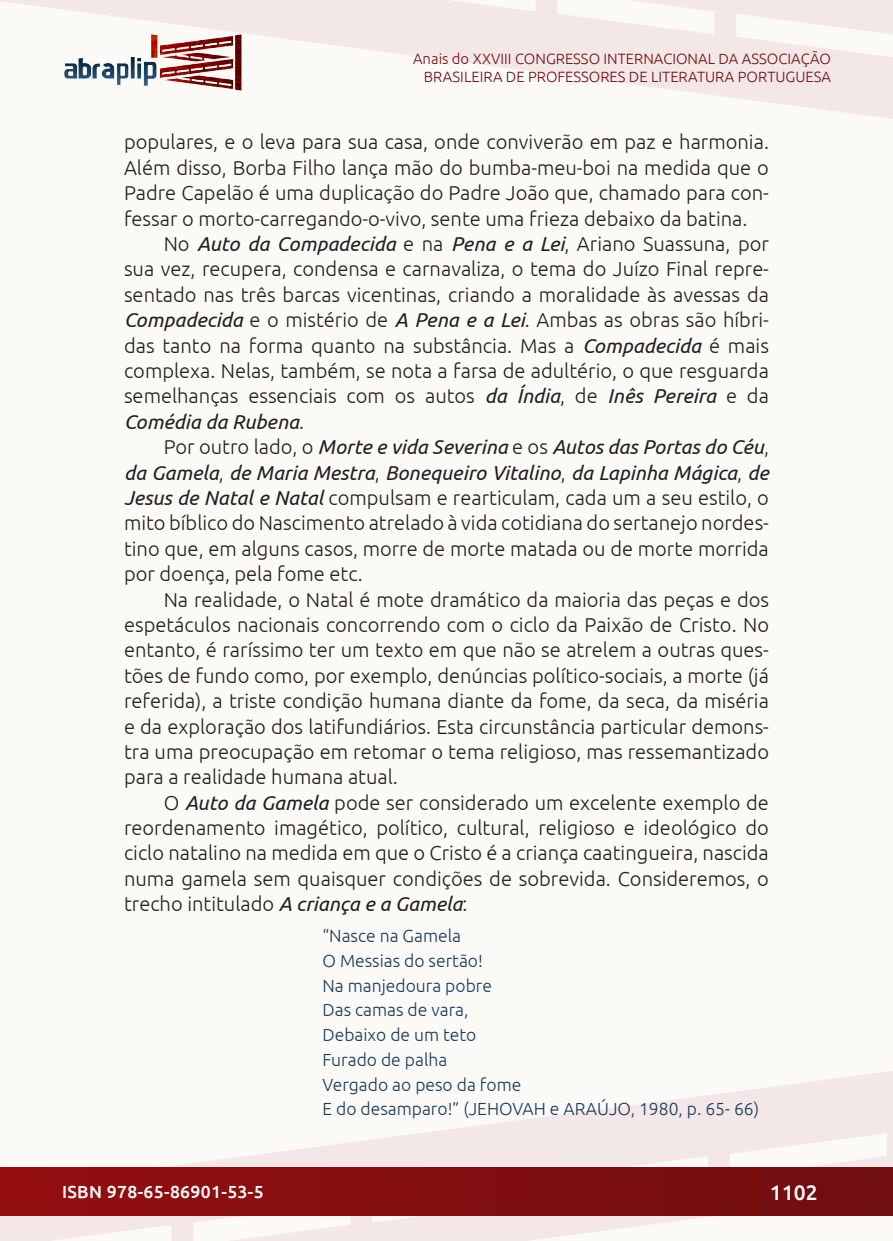
<style>
.page{position:relative;width:893px;height:1241px;background:#fff}
.page>*{position:absolute;margin:0;border:0;box-sizing:border-box;transform-origin:0 0}
.t1{font:500 21px "Ubuntu";color:#fff}
._7_CORPO{font:300 20.12px/25.4px "Ubuntu";color:#231f20;text-align:justify}
._9_2_CITAÇÃO_MEIO{font:300 17.5px "Ubuntu";color:#183b58}
._9_3_CITAÇÃO_FIM{font:300 17.5px "Ubuntu";color:#183b58}
.t2{font:500 17.5px "Ubuntu";letter-spacing:.02em;color:#fff}
._9_1_CITAÇÃO_INIC{font:300 17.5px "Ubuntu";color:#183b58}
.t3{font:300 14.88px/17.8px "Ubuntu";color:#700e10;text-align:right}
.s1{font-weight:400;font-style:italic}
</style>
<div class="page">
<div style="left:0;top:0;width:893px;height:1240px;background:#fcfaf7"></div>
<svg style="left:0;top:1071px;width:893px;height:169px"></svg>
<svg style="left:0;top:0;width:893px;height:119px"></svg>
<div style="left:1px;top:1167px;width:891px;height:47px;background:linear-gradient(to right,#950e10,#700e10)"></div>
<img style="left:62px;top:31px;width:182px;height:62px">
<p class="t3" style="left:413px;top:49px;width:419px">Anais do XXVIII CONGRESSO INTERNACIONAL DA ASSOCIAÇÃO<br>BRASILEIRA DE PROFESSORES DE LITERATURA PORTUGUESA</p>
<p class="_7_CORPO" style="left:124px;top:129px;width:646px">populares, e o leva para sua casa, onde conviverão em paz e harmonia.<br>Além disso, Borba Filho lança mão do bumba-meu-boi na medida que o Padre Capelão é uma duplicação do Padre João que, chamado para con&shy;fessar o morto-carregando-o-vivo, sente uma frieza debaixo da batina.</p>
<p class="_7_CORPO" style="left:124px;top:231px;width:646px;text-indent:40px">No <span class="s1">Auto da Compadecida</span> e na <span class="s1">Pena e a Lei</span>, Ariano Suassuna, por sua vez, recupera, condensa e carnavaliza, o tema do Juízo Final repre&shy;sentado nas três barcas vicentinas, criando a moralidade às avessas da <span class="s1">Compadecida</span> e o mistério de <span class="s1">A Pena e a Lei</span>. Ambas as obras são híbri&shy;das tanto na forma quanto na substância. Mas a <span class="s1">Compadecida</span> é mais complexa. Nelas, também, se nota a farsa de adultério, o que resguarda semelhanças essenciais com os autos <span class="s1">da Índia</span>, de <span class="s1">Inês Pereira</span> e da <span class="s1">Comédia da Rubena</span>.</p>
<p class="_7_CORPO" style="left:124px;top:434px;width:646px;text-indent:40px">Por outro lado, o <span class="s1">Morte e vida Severina</span> e os <span class="s1">Autos das Portas do Céu</span>, <span class="s1">da Gamela</span>, <span class="s1">de Maria Mestra</span>, <span class="s1">Bonequeiro Vitalino</span>, <span class="s1">da Lapinha Mágica</span>, <span class="s1">de Jesus de Natal e Natal</span> compulsam e rearticulam, cada um a seu estilo, o mito bíblico do Nascimento atrelado à vida cotidiana do sertanejo nordes&shy;tino que, em alguns casos, morre de morte matada ou de morte morrida por doença, pela fome etc.</p>
<p class="_7_CORPO" style="left:124px;top:586px;width:646px;text-indent:40px">Na realidade, o Natal é mote dramático da maioria das peças e dos espetáculos nacionais concorrendo com o ciclo da Paixão de Cristo. No entanto, é raríssimo ter um texto em que não se atrelem a outras ques&shy;tões de fundo como, por exemplo, denúncias político-sociais, a morte (já referida), a triste condição humana diante da fome, da seca, da miséria e da exploração dos latifundiários. Esta circunstância particular demons&shy;tra uma preocupação em retomar o tema religioso, mas ressemantizado para a realidade humana atual.</p>
<p class="_7_CORPO" style="left:124px;top:789px;width:646px;text-indent:40px">O <span class="s1">Auto da Gamela</span> pode ser considerado um excelente exemplo de reordenamento imagético, político, cultural, religioso e ideológico do ciclo natalino na medida em que o Cristo é a criança caatingueira, nascida numa gamela sem quaisquer condições de sobrevida. Consideremos, o trecho intitulado <span class="s1">A criança e a Gamela</span>:</p>
<p class="_9_1_CITAÇÃO_INIC" style="left:322px;top:925px;width:140px">“Nasce na Gamela</p>
<p class="_9_2_CITAÇÃO_MEIO" style="left:322px;top:950px;width:162px">O Messias do sertão!</p>
<p class="_9_2_CITAÇÃO_MEIO" style="left:322px;top:974px;width:171px">Na manjedoura pobre</p>
<p class="_9_2_CITAÇÃO_MEIO" style="left:322px;top:999px;width:147px">Das camas de vara,</p>
<p class="_9_2_CITAÇÃO_MEIO" style="left:322px;top:1024px;width:156px">Debaixo de um teto</p>
<p class="_9_2_CITAÇÃO_MEIO" style="left:322px;top:1048px;width:126px">Furado de palha</p>
<p class="_9_2_CITAÇÃO_MEIO" style="left:322px;top:1073px;width:200px">Vergado ao peso da fome</p>
<p class="_9_3_CITAÇÃO_FIM" style="left:322px;top:1098px;width:438px">E do desamparo!” (JEHOVAH e ARAÚJO, 1980, p. 65- 66)</p>
<p class="t2" style="left:62px;top:1180px;width:203px">ISBN 978-65-86901-53-5</p>
<p class="t1" style="left:770px;top:1178px;width:49px">1102</p>
</div>
